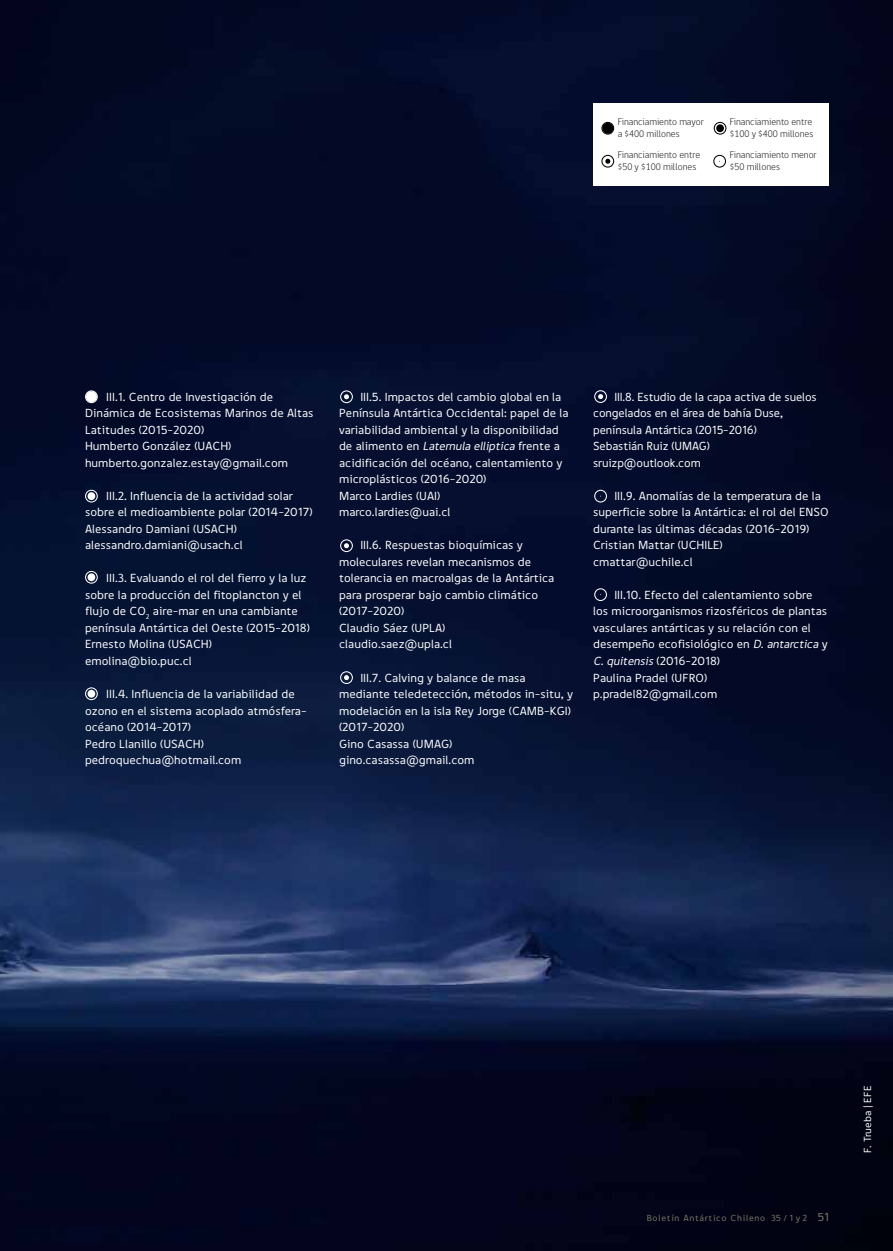
<style>
.page{position:relative;width:893px;height:1251px;background:#fff}
.page>*{position:absolute;margin:0;border:0;box-sizing:border-box;transform-origin:0 0}
.t1{font:12px/16.5px "Digna";color:#fff}
.t2{font:10.5px "Digna";color:#fff}
.t3{font:300 9.75px/12px "gob CL";color:#000}
.t4{font:9px "Digna";letter-spacing:.08em;color:#7c7c7c}
.s1{font-style:italic}
.s2{font-size:12px}
</style>
<div class="page">
<img style="left:0;top:0;width:893px;height:1250px">
<div style="left:593px;top:104px;width:235px;height:82px;background:#fff"></div>
<svg style="left:601px;top:155px;width:13px;height:12px"></svg>
<svg style="left:601px;top:122px;width:13px;height:13px"></svg>
<div style="left:602px;top:123px;width:11px;height:11px;background:#000;border-radius:50%"></div>
<svg style="left:714px;top:122px;width:12px;height:13px"></svg>
<div style="left:716px;top:124px;width:8px;height:8px;background:#000;border-radius:50%"></div>
<svg style="left:713px;top:155px;width:13px;height:12px"></svg>
<svg style="left:594px;top:588px;width:13px;height:13px"></svg>
<svg style="left:594px;top:489px;width:13px;height:13px"></svg>
<svg style="left:594px;top:390px;width:13px;height:13px"></svg>
<svg style="left:340px;top:671px;width:13px;height:13px"></svg>
<svg style="left:340px;top:539px;width:13px;height:13px"></svg>
<svg style="left:340px;top:390px;width:13px;height:13px"></svg>
<svg style="left:85px;top:390px;width:13px;height:13px"></svg>
<div style="left:86px;top:391px;width:11px;height:11px;background:#fff;border-radius:50%"></div>
<svg style="left:85px;top:687px;width:13px;height:13px"></svg>
<div style="left:88px;top:689px;width:7px;height:8px;background:#fff;border-radius:50%"></div>
<svg style="left:85px;top:570px;width:13px;height:13px"></svg>
<div style="left:88px;top:573px;width:7px;height:8px;background:#fff;border-radius:50%"></div>
<svg style="left:85px;top:489px;width:13px;height:13px"></svg>
<div style="left:88px;top:492px;width:7px;height:8px;background:#fff;border-radius:50%"></div>
<p class="t3" style="left:618px;top:116px;width:88px">Financiamiento mayor a $400 millones</p>
<p class="t3" style="left:730px;top:116px;width:85px">Financiamiento entre $100 y $400 millones</p>
<p class="t3" style="left:730px;top:149px;width:88px">Financiamiento menor $50 millones</p>
<p class="t3" style="left:618px;top:149px;width:84px">Financiamiento entre $50 y $100 millones</p>
<p class="t1" style="left:85px;top:388px;width:230px;text-indent:21px">III.1. Centro de Investigación de<br>Dinámica de Ecosistemas Marinos de Altas<br>Latitudes (2015-2020)<br>Humberto González (UACH) humberto.gonzalez.estay@gmail.com</p>
<p class="t1" style="left:85px;top:487px;width:229px;text-indent:21px">III.2. Influencia de la actividad solar sobre el medioambiente polar (2014-2017)<br>Alessandro Damiani (USACH) alessandro.damiani@usach.cl</p>
<p class="t1" style="left:85px;top:570px;width:226px;text-indent:21px">III.3. Evaluando el rol del fierro y la luz sobre la producción del fitoplancton y el flujo de CO<sub>2</sub> aire-mar en una cambiante península Antártica del Oeste (2015-2018)<br>Ernesto Molina (USACH) emolina@bio.puc.cl</p>
<p class="t1" style="left:85px;top:685px;width:223px;text-indent:21px">III.4. Influencia de la variabilidad de ozono en el sistema acoplado atmósfera&shy;océano (2014-2017)<br>Pedro Llanillo (USACH) pedroquechua@hotmail.com</p>
<p class="t1" style="left:339px;top:388px;width:231px;text-indent:21px">III.5. Impactos del cambio global en la Península Antártica Occidental: papel de la variabilidad ambiental y la disponibilidad d e a l i m e n t o e n <span class="s1">Laternula elliptica</span> fre n t e a acidificación del océano, calentamiento y microplásticos (2016-2020)<br>Marco Lardies (UAI)<br>marco.lardies@uai.cl</p>
<p class="t1" style="left:339px;top:537px;width:217px;text-indent:21px">III.6. Respuestas bioquímicas y moleculares revelan mecanismos de tolerancia en macroalgas de la Antártica para prosperar bajo cambio climático (2017-2020)<br>Claudio Sáez (UPLA) claudio.saez@upla.cl</p>
<p class="t1" style="left:339px;top:669px;width:235px;text-indent:21px">III.7. Calving y balance de masa mediante teledetección, métodos in-situ, y modelación en la isla Rey Jorge (CAMB-KGI) (2017-2020)<br>Gino Casassa (UMAG) gino.casassa@gmail.com</p>
<p class="t1" style="left:593px;top:388px;width:225px;text-indent:21px">III.8. Estudio de la capa activa de suelos congelados en el área de bahía Duse, península Antártica (2015-2016)<br>Sebastián Ruiz (UMAG) sruizp@outlook.com</p>
<p class="t1" style="left:593px;top:487px;width:237px;text-indent:21px">III.9. Anomalías de la temperatura de la superficie sobre la Antártica: el rol del ENSO durante las últimas décadas (2016-2019)<br>Cristian Mattar (UCHILE)<br>cmattar@uchile.cl</p>
<p class="t1" style="left:593px;top:586px;width:236px;text-indent:21px">III.10. Efecto del calentamiento sobre los microorganismos rizosféricos de plantas vasculares antárticas y su relación con el desempeño ecofisiológico en <span class="s1">D.antarctica</span> y <span class="s1">C.quitensis</span> (2016-2018)<br>Paulina Pradel (UFRO) p.pradel82@gmail.com</p>
<p class="t4" style="left:647px;top:1212px;width:184px">Boletín Antártico Chileno 35 / 1 y 2 <span class="s2">51</span></p>
<p class="t2" style="left:861px;top:1152px;width:69px;rotate:-90deg">F. Trueba | EFE</p>
</div>
